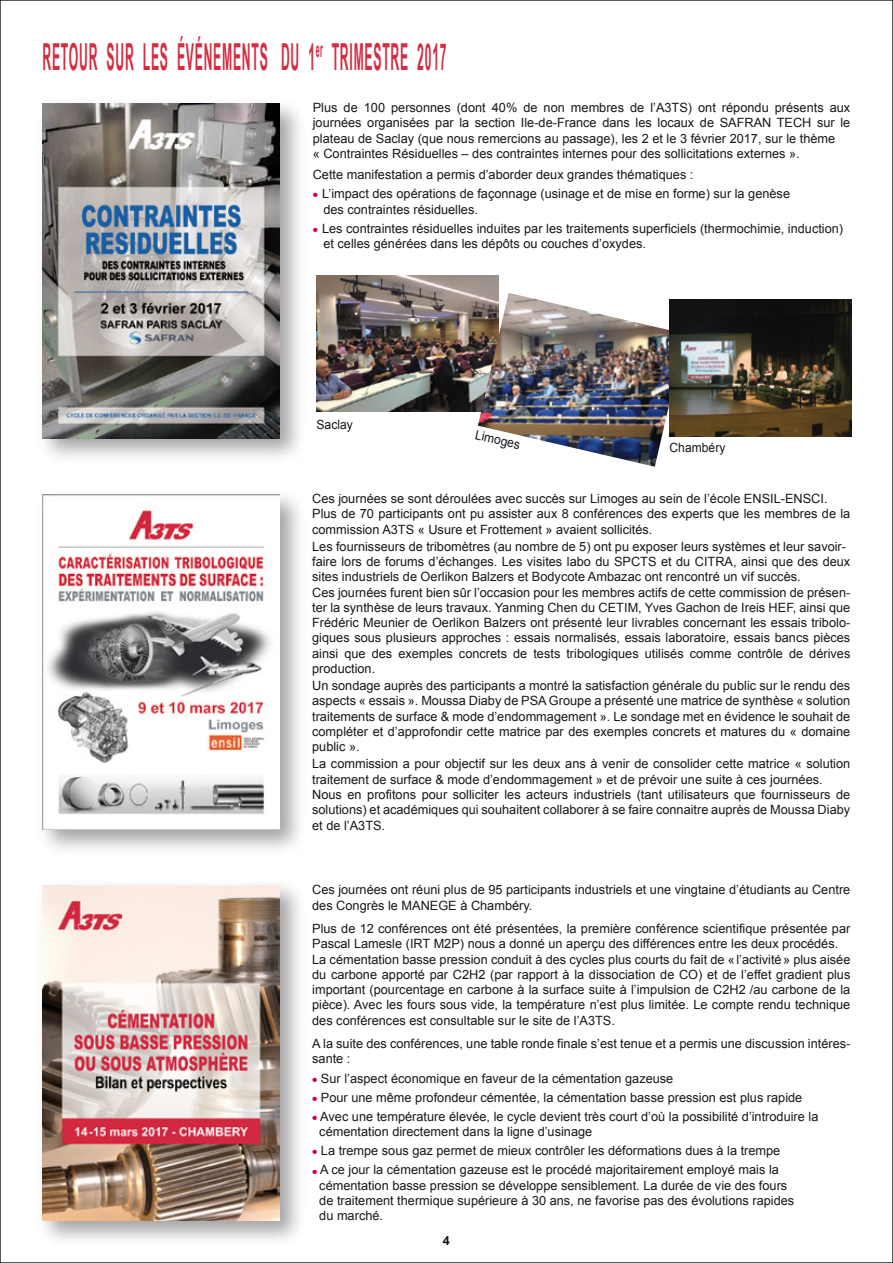
<style>
.page{position:relative;width:893px;height:1263px;background:#fff}
.page>*{position:absolute;margin:0;border:0;box-sizing:border-box;transform-origin:0 0}
.t1{font:700 37.2px "Arial Narrow";letter-spacing:.05em;color:#d22d40;scale:.4 1}
.t2{font:12.75px/15.3px "Arial";color:#1a171c}
.t3{font:12.75px "Arial";color:#1a171c;scale:.95 1}
.t4{font:700 12.75px "Arial";color:#1a171c}
.s1{font-weight:700;font-size:14.85px;color:#cd0039}
</style>
<div class="page">
<img style="left:42px;top:103px;width:258px;height:355px">
<img style="left:43px;top:104px;width:237px;height:335px">
<img style="left:43px;top:495px;width:237px;height:335px">
<img style="left:42px;top:885px;width:258px;height:356px">
<img style="left:43px;top:885px;width:237px;height:335px">
<img style="left:317px;top:276px;width:181px;height:136px">
<img style="left:478px;top:293px;width:208px;height:174px">
<img style="left:670px;top:300px;width:181px;height:136px">
<p class="t1" style="left:43px;top:29px;width:1012px">RETOUR SUR LES ÉVÉNEMENTS DU 1<sup>er</sup> TRIMESTRE 2017</p>
<p class="t2" style="left:313px;top:100px;width:539px">Plus de 100 personnes (dont 40% de non membres de l’A3TS) ont répondu présents aux journées organisées par la section Ile-de-France dans les locaux de SAFRAN TECH sur le plateau de Saclay (que nous remercions au passage), les 2 et le 3 février 2017, sur le thème<br>« Contraintes Résiduelles – des contraintes internes pour des sollicitations externes ».</p>
<p class="t2" style="left:313px;top:167px;width:382px">Cette manifestation a permis d’aborder deux grandes thématiques :</p>
<p class="t2" style="left:323px;top:186px;width:468px;text-indent:-11px"><span class="s1">•</span> L’impact des opérations de façonnage (usinage et de mise en forme) sur la genèse des contraintes résiduelles.</p>
<p class="t2" style="left:323px;top:221px;width:521px;text-indent:-11px"><span class="s1">•</span> Les contraintes résiduelles induites par les traitements superficiels (thermochimie, induction) et celles générées dans les dépôts ou couches d’oxydes.</p>
<p class="t3" style="left:317px;top:416px;width:40px">Saclay</p>
<p class="t3" style="left:477px;top:426px;width:50px;rotate:13deg">Limoges</p>
<p class="t3" style="left:670px;top:439px;width:60px">Chambéry</p>
<p class="t2" style="left:312px;top:491px;width:540px">Ces journées se sont déroulées avec succès sur Limoges au sein de l’école ENSIL-ENSCI.<br>Plus de 70 participants ont pu assister aux 8 conférences des experts que les membres de la commission A3TS « Usure et Frottement » avaient sollicités.</p>
<p class="t2" style="left:312px;top:539px;width:540px">Les fournisseurs de tribomètres (au nombre de 5) ont pu exposer leurs systèmes et leur savoir&shy;faire lors de forums d’échanges. Les visites labo du SPCTS et du CITRA, ainsi que des deux sites industriels de Oerlikon Balzers et Bodycote Ambazac ont rencontré un vif succès.<br>Ces journées furent bien sûr l’occasion pour les membres actifs de cette commission de présen&shy;ter la synthèse de leurs travaux. Yanming Chen du CETIM, Yves Gachon de Ireis HEF, ainsi que Frédéric Meunier de Oerlikon Balzers ont présenté leur livrables concernant les essais tribolo&shy;giques sous plusieurs approches : essais normalisés, essais laboratoire, essais bancs pièces ainsi que des exemples concrets de tests tribologiques utilisés comme contrôle de dérives production.</p>
<p class="t2" style="left:312px;top:678px;width:540px;text-align:justify">Un sondage auprès des participants a montré la satisfaction générale du public sur le rendu des aspects « essais ». Moussa Diaby de PSA Groupe a présenté une matrice de synthèse « solution traitements de surface &amp; mode d’endommagement ». Le sondage met en évidence le souhait de compléter et d’approfondir cette matrice par des exemples concrets et matures du « domaine public ».</p>
<p class="t2" style="left:312px;top:756px;width:540px">La commission a pour objectif sur les deux ans à venir de consolider cette matrice « solution traitement de surface &amp; mode d’endommagement » et de prévoir une suite à ces journées.<br>Nous en profitons pour solliciter les acteurs industriels (tant utilisateurs que fournisseurs de solutions) et académiques qui souhaitent collaborer à se faire connaitre auprès de Moussa Diaby et de l’A3TS.</p>
<p class="t2" style="left:312px;top:882px;width:540px">Ces journées ont réuni plus de 95 participants industriels et une vingtaine d’étudiants au Centre des Congrès le MANEGE à Chambéry.</p>
<p class="t2" style="left:312px;top:921px;width:540px">Plus de 12 conférences ont été présentées, la première conférence scientifique présentée par Pascal Lamesle (IRT M2P) nous a donné un aperçu des différences entre les deux procédés.<br>La cémentation basse pression conduit à des cycles plus courts du fait de «l’activité» plus aisée du carbone apporté par C2H2 (par rapport à la dissociation de CO) et de l’effet gradient plus important (pourcentage en carbone à la surface suite à l’impulsion de C2H2 /au carbone de la pièce). Avec les fours sous vide, la température n’est plus limitée. Le compte rendu technique des conférences est consultable sur le site de l’A3TS.</p>
<p class="t2" style="left:312px;top:1036px;width:540px">A la suite des conférences, une table ronde finale s’est tenue et a permis une discussion intéres&shy;sante :</p>
<p class="t2" style="left:312px;top:1070px;width:363px"><span class="s1">•</span> Sur l’aspect économique en faveur de la cémentation gazeuse</p>
<p class="t2" style="left:312px;top:1090px;width:492px"><span class="s1">•</span> Pour une même profondeur cémentée, la cémentation basse pression est plus rapide</p>
<p class="t2" style="left:319px;top:1109px;width:501px;text-indent:-7px"><span class="s1">•</span> Avec une température élevée, le cycle devient très court d’où la possibilité d’introduire la cémentation directement dans la ligne d’usinage</p>
<p class="t2" style="left:312px;top:1143px;width:470px"><span class="s1">•</span> La trempe sous gaz permet de mieux contrôler les déformations dues à la trempe</p>
<p class="t2" style="left:319px;top:1162px;width:477px;text-indent:-7px"><span class="s1">•</span> A ce jour la cémentation gazeuse est le procédé majoritairement employé mais la cémentation basse pression se développe sensiblement. La durée de vie des fours de traitement thermique supérieure à 30 ans, ne favorise pas des évolutions rapides du marché.</p>
<p class="t4" style="left:443px;top:1232px;width:9px">4</p>
</div>
